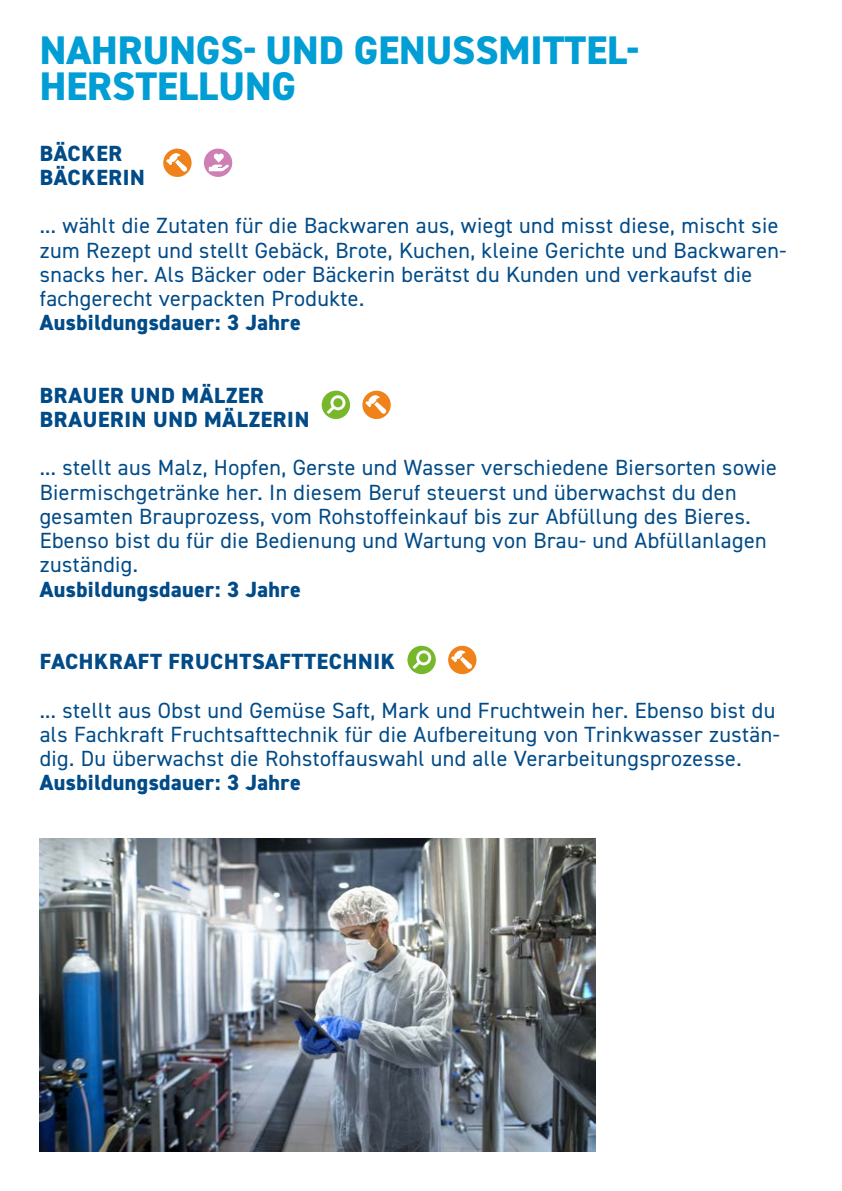
<style>
.page{position:relative;width:842px;height:1191px;background:#fff}
.page>*{position:absolute;margin:0;border:0;box-sizing:border-box;transform-origin:0 0}
.h2_Headline{font:800 40px/36px "DIN2014";color:#009ed4}
.p_Fließtext_11pt{font:22px/24.2px "DIN2014";letter-spacing:.02em;color:#004b88}
.p_Fließtext_11pt-2{font:800 22px/24.2px "DIN2014";letter-spacing:.03em;color:#004b88}
.s1{font-weight:800}
</style>
<div class="page">
<div style="left:163px;top:149px;width:29px;height:28px;background:#f0821a;border-radius:50%"></div>
<svg style="left:166px;top:153px;width:21px;height:19px"></svg>
<div style="left:204px;top:149px;width:28px;height:28px;background:#ce80b4;border-radius:50%"></div>
<svg style="left:209px;top:153px;width:20px;height:18px"></svg>
<div style="left:322px;top:391px;width:28px;height:28px;background:#76b82a;border-radius:50%"></div>
<svg style="left:327px;top:395px;width:18px;height:19px"></svg>
<div style="left:362px;top:391px;width:29px;height:28px;background:#f0821a;border-radius:50%"></div>
<svg style="left:365px;top:395px;width:21px;height:19px"></svg>
<div style="left:407px;top:646px;width:29px;height:28px;background:#76b82a;border-radius:50%"></div>
<svg style="left:413px;top:650px;width:18px;height:19px"></svg>
<div style="left:448px;top:646px;width:28px;height:28px;background:#f0821a;border-radius:50%"></div>
<svg style="left:451px;top:650px;width:21px;height:19px"></svg>
<img style="left:40px;top:838px;width:555px;height:313px">
<h2 class="h2_Headline" style="left:40px;top:32px;width:601px">NAHRUNGS- UND GENUSSMITTEL-<br>HERSTELLUNG</h2>
<p class="p_Fließtext_11pt-2" style="left:40px;top:141px;width:107px">BÄCKER<br>BÄCKERIN</p>
<p class="p_Fließtext_11pt" style="left:40px;top:213px;width:748px">... wählt die Zutaten für die Backwaren aus, wiegt und misst diese, mischt sie zum Rezept und stellt Gebäck, Brote, Kuchen, kleine Gerichte und Backwaren&shy;snacks her. Als Bäcker oder Bäckerin berätst du Kunden und verkaufst die fachgerecht verpackten Produkte.<br><span class="s1">Ausbildungsdauer: 3 Jahre</span></p>
<p class="p_Fließtext_11pt-2" style="left:40px;top:383px;width:271px">BRAUER UND MÄLZER<br>BRAUERIN UND MÄLZERIN</p>
<p class="p_Fließtext_11pt" style="left:40px;top:455px;width:739px">... stellt aus Malz, Hopfen, Gerste und Wasser verschiedene Biersorten sowie Biermischgetränke her. In diesem Beruf steuerst und überwachst du den gesamten Brauprozess, vom Rohstoffeinkauf bis zur Abfüllung des Bieres.<br>Ebenso bist du für die Bedienung und Wartung von Brau- und Abfüllanlagen zuständig.<br><span class="s1">Ausbildungsdauer: 3 Jahre</span></p>
<p class="p_Fließtext_11pt-2" style="left:40px;top:649px;width:357px">FACHKRAFT FRUCHTSAFTTECHNIK</p>
<p class="p_Fließtext_11pt" style="left:40px;top:697px;width:741px">... stellt aus Obst und Gemüse Saft, Mark und Fruchtwein her. Ebenso bist du als Fachkraft Fruchtsafttechnik für die Aufbereitung von Trinkwasser zustän&shy;dig. Du überwachst die Rohstoffauswahl und alle Verarbeitungsprozesse.<br><span class="s1">Ausbildungsdauer: 3 Jahre</span></p>
</div>
